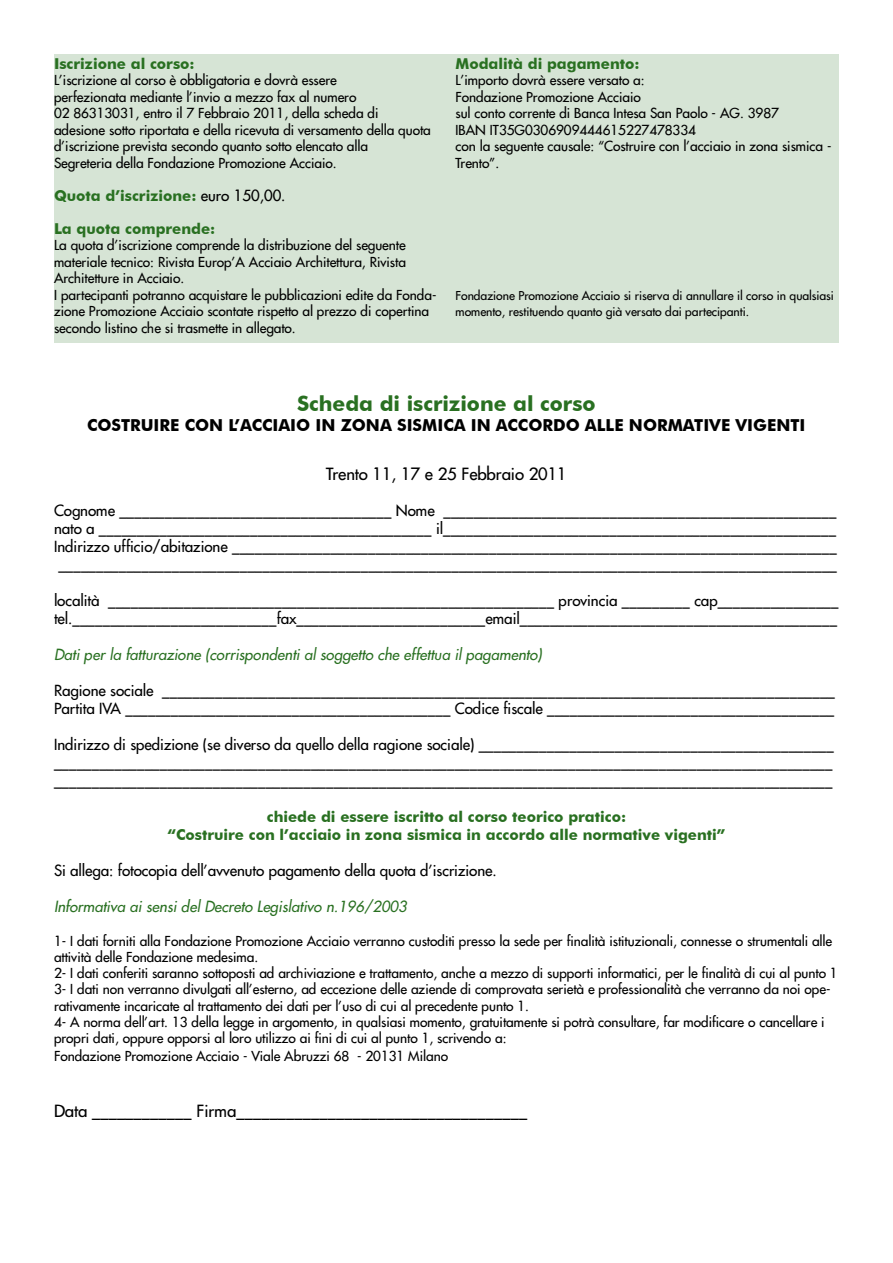
<style>
.page{position:relative;width:893px;height:1263px;background:#fff}
.page>*{position:absolute;margin:0;border:0;box-sizing:border-box;transform-origin:0 0}
.t1{font:700 21px "Futura BT";color:#297021}
.t2{font:16.5px "Futura 2";color:#000}
.t3{font:700 16.5px "Futura BT";color:#000}
.t4{font:15px/18px "Futura 2";color:#000;text-align:justify}
.t5{font:700 15px/18px "Futura BT";color:#297021;text-align:center}
.t6{font:italic 15px "Futura 2";color:#297021}
.t7{font:13.5px/16.5px "Futura 2";color:#000}
.t8{font:12px/16.5px "Futura 2";color:#000}
.s1{font-family:"Futura 2";font-weight:400;color:#000}
</style>
<div class="page">
<div style="left:54px;top:54px;width:785px;height:288px;background:#d6e4d5"></div>
<p class="t5" style="left:54px;top:54px;width:142px">Iscrizione al corso:</p>
<p class="t7" style="left:54px;top:72px;width:378px">L’iscrizione al corso è obbligatoria e dovrà essere<br>perfezionata mediante l’invio a mezzo fax al numero<br>02 86313031, entro il 7 Febbraio 2011, della scheda di adesione sotto riportata e della ricevuta di versamento della quota d’iscrizione prevista secondo quanto sotto elencato alla<br>Segreteria della Fondazione Promozione Acciaio.</p>
<p class="t5" style="left:54px;top:186px;width:233px">Quota d’iscrizione: <span class="s1">euro 150,00.</span></p>
<p class="t5" style="left:54px;top:219px;width:163px">La quota comprende:</p>
<p class="t7" style="left:54px;top:237px;width:384px">La quota d’iscrizione comprende la distribuzione del seguente materiale tecnico: Rivista Europ’A Acciaio Architettura, Rivista Architetture in Acciaio.<br>I partecipanti potranno acquistare le pubblicazioni edite da Fonda&shy;zione Promozione Acciaio scontate rispetto al prezzo di copertina secondo listino che si trasmette in allegato.</p>
<p class="t5" style="left:455px;top:54px;width:186px">Modalità di pagamento:</p>
<p class="t7" style="left:455px;top:72px;width:378px">L’importo dovrà essere versato a:<br>Fondazione Promozione Acciaio<br>sul conto corrente di Banca Intesa San Paolo - AG. 3987<br>IBAN IT35G0306909444615227478334<br>con la seguente causale: “Costruire con l’acciaio in zona sismica - Trento”.</p>
<p class="t8" style="left:455px;top:287px;width:380px">Fondazione Promozione Acciaio si riserva di annullare il corso in qualsiasi momento, restituendo quanto già versato dai partecipanti.</p>
<h1 class="t1" style="left:297px;top:391px;width:300px">Scheda di iscrizione al corso</h1>
<p class="t3" style="left:87px;top:415px;width:720px">COSTRUIRE CON L’ACCIAIO IN ZONA SISMICA IN ACCORDO ALLE NORMATIVE VIGENTI</p>
<p class="t2" style="left:326px;top:463px;width:242px">Trento 11, 17 e 25 Febbraio 2011</p>
<p class="t4" style="left:54px;top:501px;width:785px">Cognome ____________________________________ Nome ____________________________________________________ nato a ____________________________________________ il____________________________________________________ Indirizzo ufficio/abitazione ________________________________________________________________________________ _______________________________________________________________________________________________________</p>
<p class="t4" style="left:54px;top:591px;width:786px">località ___________________________________________________________ provincia _________ cap________________ tel.___________________________fax_________________________email__________________________________________</p>
<p class="t6" style="left:54px;top:644px;width:489px">Dati per la fatturazione (corrispondenti al soggetto che effettua il pagamento)</p>
<p class="t4" style="left:54px;top:681px;width:783px">Ragione sociale _________________________________________________________________________________________<br>Partita IVA ___________________________________________ Codice fiscale ______________________________________</p>
<p class="t4" style="left:54px;top:735px;width:782px">Indirizzo di spedizione (se diverso da quello della ragione sociale) _______________________________________________ _______________________________________________________________________________________________________ _______________________________________________________________________________________________________</p>
<p class="t5" style="left:168px;top:807px;width:559px">chiede di essere iscritto al corso teorico pratico:<br>“Costruire con l’acciaio in zona sismica in accordo alle normative vigenti”</p>
<p class="t4" style="left:54px;top:861px;width:444px">Si allega: fotocopia dell’avvenuto pagamento della quota d’iscrizione.</p>
<p class="t6" style="left:54px;top:896px;width:354px">Informativa ai sensi del Decreto Legislativo n.196/2003</p>
<p class="t7" style="left:54px;top:932px;width:785px">1- I dati forniti alla Fondazione Promozione Acciaio verranno custoditi presso la sede per finalità istituzionali, connesse o strumentali alle attività delle Fondazione medesima.<br>2- I dati conferiti saranno sottoposti ad archiviazione e trattamento, anche a mezzo di supporti informatici, per le finalità di cui al punto 1<br>3- I dati non verranno divulgati all’esterno, ad eccezione delle aziende di comprovata serietà e professionalità che verranno da noi ope&shy;rativamente incaricate al trattamento dei dati per l’uso di cui al precedente punto 1.<br>4- A norma dell’art. 13 della legge in argomento, in qualsiasi momento, gratuitamente si potrà consultare, far modificare o cancellare i propri dati, oppure opporsi al loro utilizzo ai fini di cui al punto 1, scrivendo a:</p>
<p class="t7" style="left:54px;top:1048px;width:395px">Fondazione Promozione Acciaio - Viale Abruzzi 68 - 20131 Milano</p>
<p class="t2" style="left:54px;top:1100px;width:475px">Data ____________ Firma___________________________________</p>
</div>
